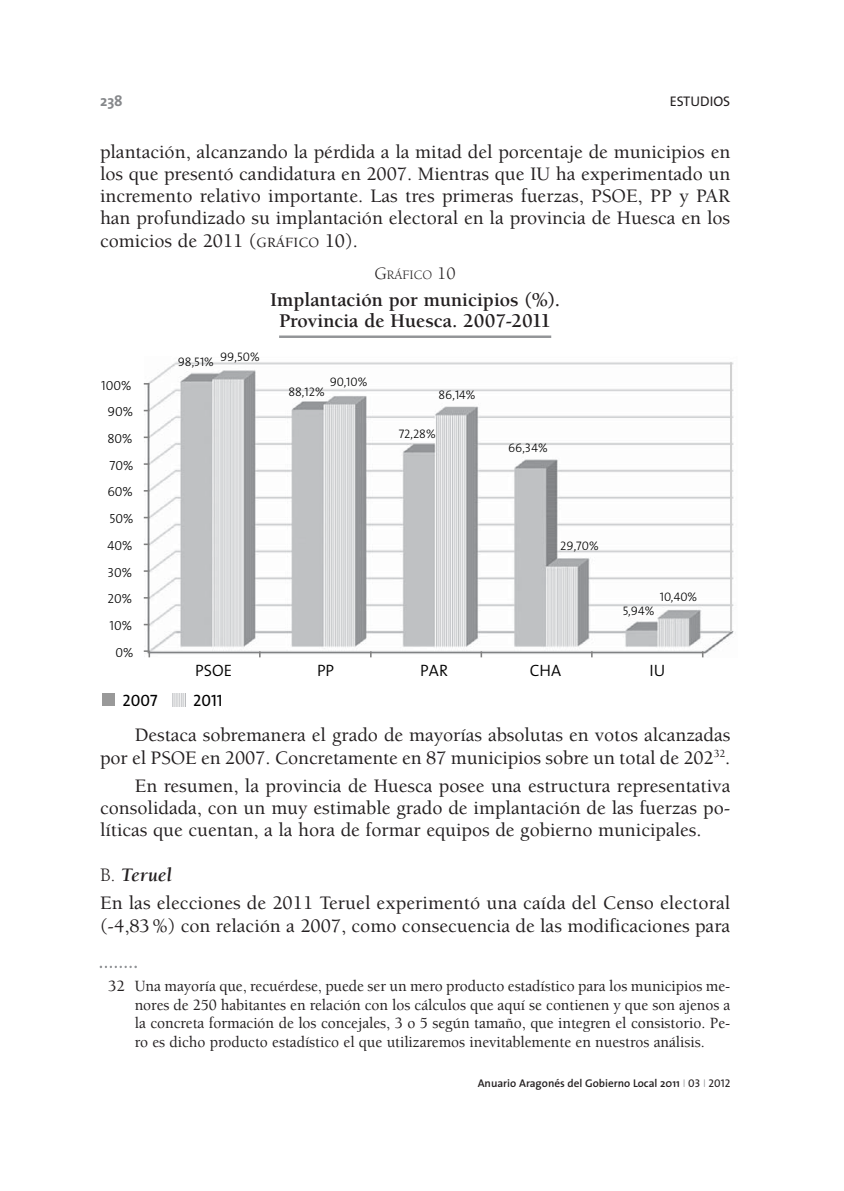
<style>
.page{position:relative;width:844px;height:1191px;background:#fff}
.page>*{position:absolute;margin:0;border:0;box-sizing:border-box;transform-origin:0 0}
.t1{font:700 19.95px/21px "Berkeley";color:#231f20;text-align:center}
.t2{font:500 19.6px/22.2px "Berkeley";color:#231f20;text-align:justify}
.t3{font:16.45px "The Sans Semi Light Caps+BYIOFR";color:#000}
.t4{font:16.45px "The Sans Caps+UIUPHC";color:#000}
.t5{font:500 16.1px/18.7px "Berkeley";letter-spacing:-.005em;color:#231f20;text-align:justify}
.t6{font:700 15.22px "The Sans";color:#86888b}
.t7{font:14px "The Sans";color:#231f20}
.t8{font:13.12px "The Sans Light Caps+GITYIN";color:#000}
.t9{font:13.12px "Berkeley";color:#231f20}
.t10{font:12.42px "The Sans Light Caps+GITYIN";color:#000}
.t11{font:600 11.2px "The Sans";color:#231f20}
.s1{font-size:14.53px}
.s2{font-size:17.85px}
.s3{font-weight:400}
.s4{font-weight:700;font-style:italic}
.s5{font-weight:200;color:#86888b}
.s6{font-family:"The Sans Caps";font-weight:400}
</style>
<div class="page">
<hr style="left:279px;top:335px;width:272px;height:3px;background:#939598">
<img style="left:145px;top:362px;width:589px;height:295px">
<svg style="left:144px;top:650px;width:6px;height:7px"></svg>
<svg style="left:480px;top:651px;width:2px;height:6px"></svg>
<hr style="left:730px;top:362px;width:2px;height:270px;background:#d1d1d1">
<div style="left:102px;top:693px;width:13px;height:13px;background:#999"></div>
<svg style="left:172px;top:693px;width:13px;height:13px"></svg>
<svg style="left:100px;top:965px;width:37px;height:3px"></svg>
<p class="t6" style="left:100px;top:94px;width:24px">238</p>
<p class="t7" style="left:669px;top:95px;width:62px">ESTUDIOS</p>
<p class="t2" style="left:100px;top:142px;width:631px">plantación, alcanzando la pérdida a la mitad del porcentaje de municipios en los que presentó candidatura en 2007. Mientras que IU ha experimentado un incremento relativo importante. Las tres primeras fuerzas, PSOE, PP y PAR han profundizado su implantación electoral en la provincia de Huesca en los comicios de 2011 (<span class="s1">GRÁFICO</span> 10).</p>
<p class="t9" style="left:374px;top:270px;width:83px"><span class="s2">G</span>RÁFICO <span class="s2">10</span></p>
<p class="t1" style="left:270px;top:291px;width:292px">Implantación por municipios (%).<br>Provincia de Huesca. 2007-2011</p>
<p class="t8" style="left:101px;top:374px;width:32px">100%</p>
<p class="t8" style="left:107px;top:401px;width:27px">90%</p>
<p class="t8" style="left:107px;top:428px;width:27px">80%</p>
<p class="t8" style="left:109px;top:454px;width:26px">70%</p>
<p class="t8" style="left:107px;top:481px;width:27px">60%</p>
<p class="t8" style="left:109px;top:508px;width:26px">50%</p>
<p class="t8" style="left:107px;top:535px;width:27px">40%</p>
<p class="t8" style="left:107px;top:561px;width:26px">30%</p>
<p class="t8" style="left:107px;top:588px;width:26px">20%</p>
<p class="t8" style="left:109px;top:615px;width:24px">10%</p>
<p class="t8" style="left:116px;top:642px;width:20px">0%</p>
<p class="t10" style="left:220px;top:346px;width:41px">99,50%</p>
<p class="t10" style="left:178px;top:351px;width:38px">98,51%</p>
<p class="t10" style="left:330px;top:372px;width:39px">90,10%</p>
<p class="t10" style="left:288px;top:381px;width:38px">88,12%</p>
<p class="t10" style="left:438px;top:384px;width:39px">86,14%</p>
<p class="t10" style="left:398px;top:423px;width:39px">72,28%</p>
<p class="t10" style="left:508px;top:437px;width:41px">66,34%</p>
<p class="t10" style="left:560px;top:535px;width:40px">29,70%</p>
<p class="t10" style="left:660px;top:587px;width:39px">10,40%</p>
<p class="t10" style="left:623px;top:601px;width:33px">5,94%</p>
<p class="t3" style="left:195px;top:665px;width:38px">PSOE</p>
<p class="t3" style="left:317px;top:665px;width:19px">PP</p>
<p class="t3" style="left:420px;top:665px;width:29px">PAR</p>
<p class="t3" style="left:529px;top:665px;width:33px">CHA</p>
<p class="t3" style="left:649px;top:665px;width:17px">IU</p>
<p class="t4" style="left:122px;top:687px;width:37px">2007</p>
<p class="t4" style="left:193px;top:687px;width:31px">2011</p>
<p class="t2" style="left:100px;top:726px;width:632px;text-align:right">Destaca sobremanera el grado de mayorías absolutas en votos alcanzadas<br>por el PSOE en 2007. Concretamente en 87 municipios sobre un total de 202<sup>32</sup>.</p>
<p class="t2" style="left:100px;top:776px;width:632px;text-indent:35px">En resumen, la provincia de Huesca posee una estructura representativa consolidada, con un muy estimable grado de implantación de las fuerzas po&shy;líticas que cuentan, a la hora de formar equipos de gobierno municipales.</p>
<p class="t2" style="left:100px;top:863px;width:631px;line-height:28.2px"><span class="s3">B.</span> <span class="s4">Teruel<br></span>En las elecciones de 2011 Teruel experimentó una caída del Censo electoral</p>
<p class="t2" style="left:100px;top:916px;width:631px">(-4,83 %) con relación a 2007, como consecuencia de las modificaciones para</p>
<p class="t5" style="left:135px;top:978px;width:597px;text-indent:-27px">32 Una mayoría que, recuérdese, puede ser un mero producto estadístico para los municipios me&shy;nores de 250 habitantes en relación con los cálculos que aquí se contienen y que son ajenos a la concreta formación de los concejales, 3 o 5 según tamaño, que integren el consistorio. Pe&shy;ro es dicho producto estadístico el que utilizaremos inevitablemente en nuestros análisis.</p>
<p class="t11" style="left:477px;top:1079px;width:254px">Anuario Aragonés del Gobierno Local 2011 <span class="s5">I</span> <span class="s6">03</span> <span class="s5">I</span> <span class="s6">2012</span></p>
</div>
